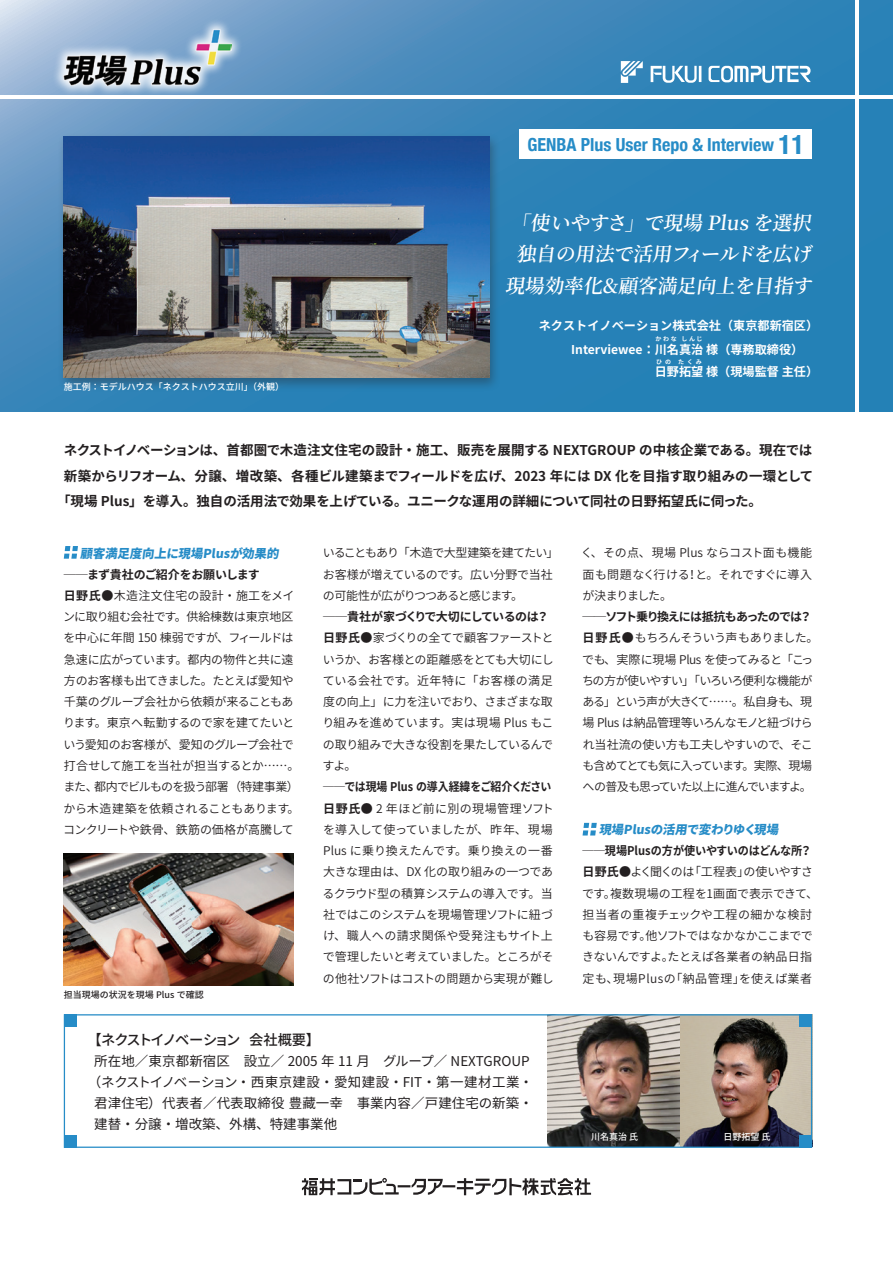
<style>
.page{position:relative;width:893px;height:1263px;background:#fff}
.page>*{position:absolute;margin:0;border:0;box-sizing:border-box;transform-origin:0 0}
.タイトル{font:600 19.5px "Source Han Serif";color:#fff}
.t1{font:700 condensed 18px "Helvetica Neue";color:#268cc7}
.t2{font:500 14.25px "Source Han Sans JP";letter-spacing:-.12em;color:#231f20}
.リード{font:700 13.5px "Source Han Sans JP";letter-spacing:-.005em;color:#231f20}
.t3{font:13.5px "Source Han Sans JP";letter-spacing:.005em;color:#231f20}
.t4{font:13.5px "Source Han Sans JP";letter-spacing:.035em;color:#231f20}
.本文{font:800 12.3px "Source Han Sans JP";color:#268cc7}
.t5{font:700 12.15px "Source Han Sans JP";color:#fff}
.本文-2{font:12px/21.3px "Source Han Sans JP";letter-spacing:-.035em;color:#231f20;text-align:justify}
.本文-3{font:12px/21.3px "Source Han Sans JP";letter-spacing:-.055em;color:#231f20}
.本文-4{font:12px/21.3px "Source Han Sans JP";color:#231f20}
.本文-5{font:700 12px "Source Han Sans JP";letter-spacing:-.04em;color:#231f20}
.本文-6{font:700 12px "Source Han Sans JP";letter-spacing:-.01em;color:#231f20;scale:.91 1}
.本文-7{font:700 12px "Source Han Sans JP";letter-spacing:-.01em;color:#231f20;scale:.93 1}
.本文-8{font:700 12px "Source Han Sans JP";letter-spacing:-.085em;color:#231f20}
.t6{font:500 9px "Source Han Sans JP";color:#fff}
.t7{font:500 9px "Source Han Sans JP";color:#231f20}
.t8{font:700 6px "Source Han Sans JP";letter-spacing:.27em;color:#fff}
.s1{font-size:27px}
.s2{font-weight:700}
</style>
<div class="page">
<svg style="left:0;top:0;width:893px;height:412px;background:#3b89bb"></svg>
<div style="left:520px;top:130px;width:292px;height:29px;background:#fff"></div>
<hr style="left:0;top:96px;width:893px;height:3px;background:#fff">
<hr style="left:856px;top:0;width:3px;height:1261px;background:#fff">
<svg style="left:302px;top:1178px;width:289px;height:17px"></svg>
<svg style="left:621px;top:61px;width:22px;height:22px"></svg>
<svg style="left:651px;top:66px;width:50px;height:17px"></svg>
<svg style="left:709px;top:66px;width:103px;height:17px"></svg>
<div style="left:52px;top:18px;width:191px;height:79px;background:#fff;opacity:.9"></div>
<img style="left:64px;top:30px;width:168px;height:56px">
<svg style="left:64px;top:546px;width:14px;height:13px"></svg>
<svg style="left:583px;top:823px;width:14px;height:12px"></svg>
<img style="left:680px;top:1016px;width:130px;height:130px">
<img style="left:547px;top:1016px;width:133px;height:130px">
<div style="left:58px;top:133px;width:443px;height:259px;background:#231f20;opacity:.36"></div>
<img style="left:64px;top:137px;width:425px;height:241px">
<img style="left:64px;top:854px;width:229px;height:131px">
<div style="left:64px;top:1014px;width:748px;height:134px;border:1px solid #268cc7"></div>
<div style="left:720px;top:1132px;width:54px;height:17px;background:#231f20;opacity:.75"></div>
<div style="left:587px;top:1132px;width:55px;height:17px;background:#231f20;opacity:.75"></div>
<div style="left:64px;top:1014px;width:13px;height:13px;background:#268cc7"></div>
<div style="left:64px;top:1135px;width:13px;height:13px;background:#268cc7"></div>
<div style="left:799px;top:1014px;width:13px;height:13px;background:#268cc7"></div>
<div style="left:799px;top:1135px;width:13px;height:13px;background:#268cc7"></div>
<p class="t1" style="left:527px;top:129px;width:279px">GENBA Plus User Repo &amp; Interview <span class="s1">11</span></p>
<p class="タイトル" style="left:511px;top:212px;width:309px">「使いやすさ」で現場 Plus を選択</p>
<p class="タイトル" style="left:516px;top:243px;width:304px">独自の用法で活用フィールドを広げ</p>
<p class="タイトル" style="left:505px;top:275px;width:315px">現場効率化&amp;顧客満足向上を目指す</p>
<p class="t6" style="left:64px;top:382px;width:222px">施工例：モデルハウス「ネクストハウス立川」（外観）</p>
<p class="t5" style="left:539px;top:318px;width:281px">ネクストイノベーション株式会社（東京都新宿区）</p>
<p class="t5" style="left:571px;top:343px;width:234px">Interviewee：川名真治 様（専務取締役）</p>
<p class="t8" style="left:656px;top:336px;width:48px">かわな しんじ</p>
<p class="t5" style="left:655px;top:365px;width:165px">日野拓望 様（現場監督 主任）</p>
<p class="t8" style="left:656px;top:358px;width:47px">ひの たくみ</p>
<p class="リード" style="left:64px;top:443px;width:750px">ネクストイノベーションは、首都圏で木造注文住宅の設計・施工、販売を展開する NEXTGROUP の中核企業である。現在では</p>
<p class="リード" style="left:64px;top:468px;width:751px">新築からリフオーム、分譲、増改築、各種ビル建築までフィールドを広げ、2023 年には DX 化を目指す取り組みの一環として</p>
<p class="リード" style="left:57px;top:494px;width:706px">「現場 Plus」を導入。独自の活用法で効果を上げている。ユニークな運用の詳細について同社の日野拓望氏に伺った。</p>
<p class="本文" style="left:80px;top:546px;width:204px">顧客満足度向上に現場Plusが効果的</p>
<p class="本文-5" style="left:64px;top:567px;width:197px">──まず貴社のご紹介をお願いします</p>
<p class="本文-2" style="left:63px;top:585px;width:238px;text-align:left"><span class="s2">日野氏</span>●木造注文住宅の設計・施工をメインに取り組む会社です。供給棟数は東京地区を中心に年間 150 棟弱ですが、フィールドは急速に広がっています。都内の物件と共に遠方のお客様も出てきました。たとえば愛知や千葉のグループ会社から依頼が来ることもあります。東京へ転勤するので家を建てたいという愛知のお客様が、愛知のグループ会社で打合せして施工を当社が担当するとか……。また、都内でビルものを扱う部署（特建事業）から木造建築を依頼されることもあります。コンクリートや鉄骨、鉄筋の価格が高騰して</p>
<p class="t7" style="left:64px;top:989px;width:141px">担当現場の状況を現場 Plus で確認</p>
<p class="本文-3" style="left:323px;top:543px;width:237px">いることもあり「木造で大型建築を建てたい」お客様が増えているのです。広い分野で当社の可能性が広がりつつあると感じます。</p>
<p class="本文-5" style="left:323px;top:610px;width:227px">──貴社が家づくりで大切にしているのは？</p>
<p class="本文-2" style="left:322px;top:628px;width:233px"><span class="s2">日野氏</span>●家づくりの全てで顧客ファーストというか、お客様との距離感をとても大切にしている会社です。近年特に「お客様の満足度の向上」に力を注いでおり、さまざまな取り組みを進めています。実は現場 Plus もこの取り組みで大きな役割を果たしているんですよ。</p>
<p class="本文-6" style="left:323px;top:780px;width:252px">──では現場 Plus の導入経緯をご紹介ください</p>
<p class="本文-2" style="left:323px;top:798px;width:233px"><span class="s2">日野氏</span>● 2 年ほど前に別の現場管理ソフトを導入して使っていましたが、昨年、現場Plus に乗り換えたんです。乗り換えの一番大きな理由は、DX 化の取り組みの一つであるクラウド型の積算システムの導入です。当社ではこのシステムを現場管理ソフトに紐づけ、職人への請求関係や受発注もサイト上で管理したいと考えていました。ところがその他社ソフトはコストの問題から実現が難し</p>
<p class="t2" style="left:87px;top:1032px;width:234px">【ネクストイノベーション 会社概要】</p>
<p class="t3" style="left:94px;top:1053px;width:437px">所在地／東京都新宿区　設立／ 2005 年 11 月　グループ／ NEXTGROUP</p>
<p class="t4" style="left:88px;top:1074px;width:447px">（ネクストイノベーション・西東京建設・愛知建設・FIT・第一建材工業・</p>
<p class="t3" style="left:94px;top:1095px;width:440px">君津住宅）代表者／代表取締役 豊藏一幸　事業内容／戸建住宅の新築・</p>
<p class="t3" style="left:94px;top:1116px;width:244px">建替・分譲・増改築、外構、特建事業他</p>
<p class="本文-2" style="left:581px;top:543px;width:233px">く、その点、現場 Plus ならコスト面も機能面も問題なく行ける！と。それですぐに導入が決まりました。</p>
<p class="本文-8" style="left:583px;top:610px;width:231px">──ソフト乗り換えには抵抗もあったのでは？</p>
<p class="本文-3" style="left:582px;top:628px;width:238px"><span class="s2">日野氏</span>●もちろんそういう声もありました。でも、実際に現場 Plus を使ってみると「こっちの方が使いやすい」「いろいろ便利な機能がある」という声が大きくて……。私自身も、現場 Plus は納品管理等いろんなモノと紐づけられ当社流の使い方も工夫しやすいので、そこも含めてとても気に入っています。実際、現場への普及も思っていた以上に進んでいますよ。</p>
<p class="本文" style="left:599px;top:822px;width:185px">現場Plusの活用で変わりゆく現場</p>
<p class="本文-7" style="left:583px;top:844px;width:248px">──現場Plusの方が使いやすいのはどんな所？</p>
<p class="本文-4" style="left:582px;top:861px;width:238px"><span class="s2">日野氏</span>●よく聞くのは「工程表」の使いやすさです。複数現場の工程を1画面で表示できて、担当者の重複チェックや工程の細かな検討も容易です。他ソフトではなかなかここまでできないんですよ。たとえば各業者の納品日指定も、現場Plusの「納品管理」を使えば業者</p>
<p class="t6" style="left:591px;top:1131px;width:49px">川名真治 氏</p>
<p class="t6" style="left:724px;top:1131px;width:49px">日野拓望 氏</p>
</div>
